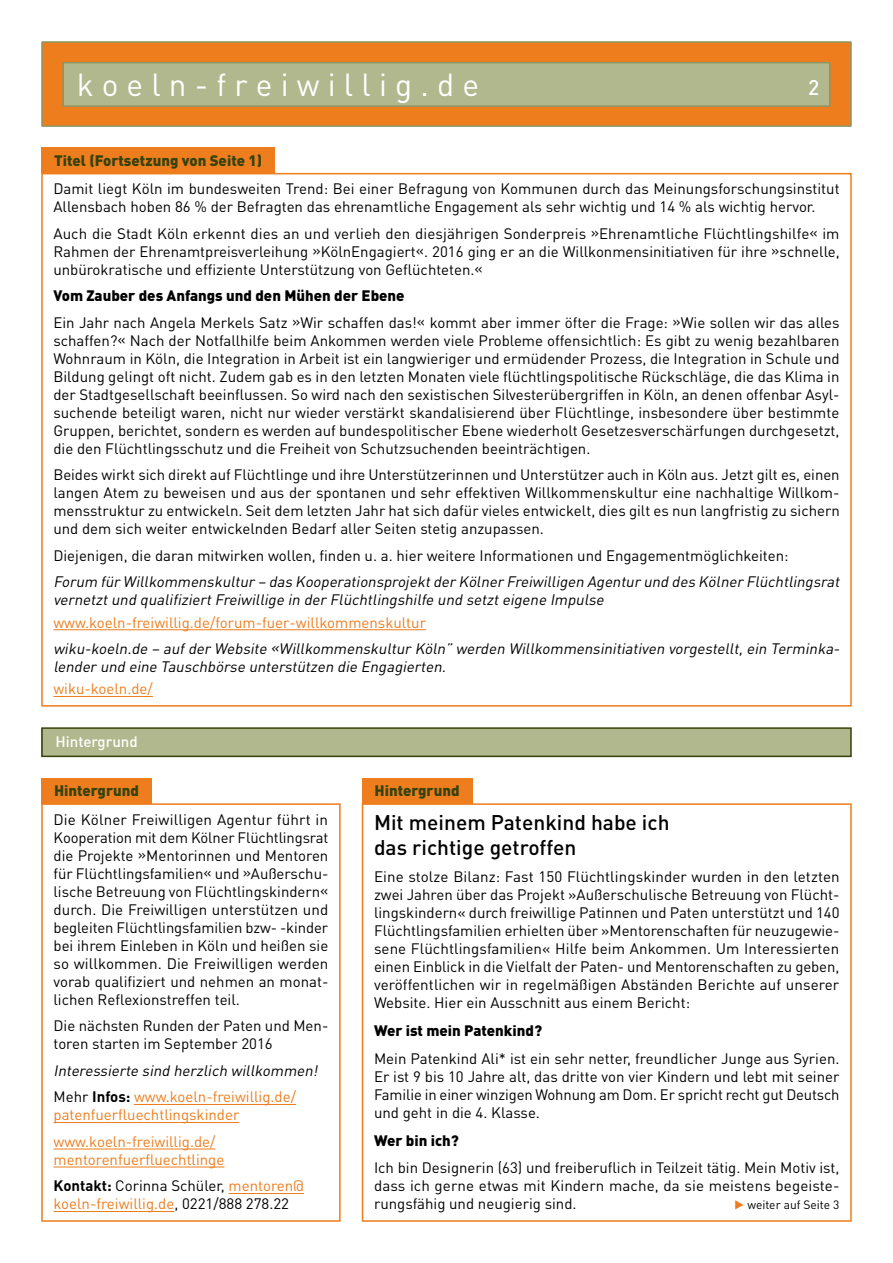
<style>
.page{position:relative;width:893px;height:1263px;background:#fff}
.page>*{position:absolute;margin:0;border:0;box-sizing:border-box;transform-origin:0 0}
.t1{font:31.5px "DIN Pro";color:#fff}
.t2{font:500 21px/25.2px "DIN Pro";color:#000}
.t3{font:500 21px "DIN Pro";color:#fff}
.t4{font:15px/18px "DIN Pro";color:#000;text-align:justify}
.t5{font:italic 15px/18px "DIN Pro";color:#000}
.t6{font:15px/26.5px "DIN Pro";color:#ee7d1d}
.t7{font:900 15px "DIN Pro";color:#000}
.t8{font:900 15px "DIN Pro";color:#35420d}
.t9{font:500 15px "DIN Pro";color:#fff}
.t10{font:12px "DIN Pro";color:#000}
.s1{font-style:normal}
.s2{font-weight:700;font-style:normal}
.s3{font-style:normal;color:#ee7d1d}
.s4{font-weight:700;color:#000}
.s5{color:#000}
.s6{color:#ee7d1d}
</style>
<div class="page">
<div style="left:42px;top:42px;width:809px;height:84px;background:#ee7d1d"></div>
<div style="left:41px;top:41px;width:811px;height:86px;border:2px solid #8c9662"></div>
<div style="left:63px;top:63px;width:767px;height:43px;background:#b1b88e"></div>
<div style="left:62px;top:62px;width:768px;height:45px;border:2px solid #8c9662"></div>
<div style="left:41px;top:147px;width:234px;height:26px;background:#ee7d1d"></div>
<hr style="left:53px;top:629px;width:373px;height:1px;background:#ee7d1d">
<hr style="left:53px;top:696px;width:100px;height:1px;background:#ee7d1d">
<div style="left:42px;top:728px;width:809px;height:28px;background:#b1b88e"></div>
<div style="left:41px;top:727px;width:811px;height:30px;border:2px solid #35420d"></div>
<div style="left:41px;top:778px;width:111px;height:25px;background:#ee7d1d"></div>
<hr style="left:134px;top:1104px;width:162px;height:1px;background:#ee7d1d">
<hr style="left:53px;top:1122px;width:186px;height:1px;background:#ee7d1d">
<hr style="left:53px;top:1148px;width:162px;height:1px;background:#ee7d1d">
<hr style="left:53px;top:1166px;width:171px;height:1px;background:#ee7d1d">
<hr style="left:229px;top:1193px;width:75px;height:1px;background:#ee7d1d">
<hr style="left:53px;top:1211px;width:121px;height:1px;background:#ee7d1d">
<div style="left:41px;top:803px;width:300px;height:419px;border:2px solid #ee7d1d"></div>
<div style="left:362px;top:778px;width:110px;height:25px;background:#ee7d1d"></div>
<div style="left:362px;top:803px;width:490px;height:419px;border:2px solid #ee7d1d"></div>
<h1 class="t1" style="left:77px;top:64px;width:404px">k o e l n - f r e i w i l l i g . d e</h1>
<h2 class="t3" style="left:808px;top:73px;width:13px">2</h2>
<p class="t8" style="left:54px;top:150px;width:210px">Titel (Fortsetzung von Seite 1)</p>
<p class="t4" style="left:53px;top:179px;width:788px">Damit liegt Köln im bundesweiten Trend: Bei einer Befragung von Kommunen durch das Meinungsforschungsinstitut<br>Allensbach hoben 86 % der Befragten das ehrenamtliche Engagement als sehr wichtig und 14 % als wichtig hervor.</p>
<p class="t4" style="left:53px;top:224px;width:788px">Auch die Stadt Köln erkennt dies an und verlieh den diesjährigen Sonderpreis »Ehrenamtliche Flüchtlingshilfe« im Rahmen der Ehrenamtpreisverleihung »KölnEngagiert«. 2016 ging er an die Willkonmensinitiativen für ihre »schnelle, unbürokratische und effiziente Unterstützung von Geflüchteten.«</p>
<p class="t7" style="left:53px;top:286px;width:353px">Vom Zauber des Anfangs und den Mühen der Ebene</p>
<p class="t4" style="left:53px;top:313px;width:788px">Ein Jahr nach Angela Merkels Satz »Wir schaffen das!« kommt aber immer öfter die Frage: »Wie sollen wir das alles schaffen?« Nach der Notfallhilfe beim Ankommen werden viele Probleme offensichtlich: Es gibt zu wenig bezahlbaren Wohnraum in Köln, die Integration in Arbeit ist ein langwieriger und ermüdender Prozess, die Integration in Schule und Bildung gelingt oft nicht. Zudem gab es in den letzten Monaten viele flüchtlingspolitische Rückschläge, die das Klima in der Stadtgesellschaft beeinflussen. So wird nach den sexistischen Silvesterübergriffen in Köln, an denen offenbar Asyl&shy;suchende beteiligt waren, nicht nur wieder verstärkt skandalisierend über Flüchtlinge, insbesondere über bestimmte Gruppen, berichtet, sondern es werden auf bundespolitischer Ebene wiederholt Gesetzesverschärfungen durchgesetzt, die den Flüchtlingsschutz und die Freiheit von Schutzsuchenden beeinträchtigen.</p>
<p class="t4" style="left:53px;top:465px;width:788px">Beides wirkt sich direkt auf Flüchtlinge und ihre Unterstützerinnen und Unterstützer auch in Köln aus. Jetzt gilt es, einen langen Atem zu beweisen und aus der spontanen und sehr effektiven Willkommenskultur eine nachhaltige Willkom&shy;mensstruktur zu entwickeln. Seit dem letzten Jahr hat sich dafür vieles entwickelt, dies gilt es nun langfristig zu sichern und dem sich weiter entwickelnden Bedarf aller Seiten stetig anzupassen.</p>
<p class="t4" style="left:53px;top:546px;width:737px">Diejenigen, die daran mitwirken wollen, finden u. a. hier weitere Informationen und Engagementmöglichkeiten:</p>
<p class="t5" style="left:53px;top:572px;width:791px">Forum fürWillkommenskultur– das KooperationsprojektderKölnerFreiwilligen Agenturund des KölnerFlüchtlingsrat vernetztund qualifiziertFreiwillige in der Flüchtlingshilfe und setzteigene Impulse</p>
<p class="t6" style="left:53px;top:608px;width:374px">www.koeln-freiwillig.de/forum-fuer-willkommenskultur</p>
<p class="t5" style="left:53px;top:639px;width:791px">wiku-koeln.de – aufder Website «Willkommenskultur Köln” werden Willkommensinitiativen vorgestellt,ein Terminka&shy;lender und eine Tauschbörse unterstützen die Engagierten.</p>
<p class="t6" style="left:53px;top:675px;width:101px">wiku-koeln.de/</p>
<p class="t9" style="left:56px;top:731px;width:84px">Hintergrund</p>
<p class="t8" style="left:54px;top:781px;width:87px">Hintergrund</p>
<p class="t4" style="left:53px;top:810px;width:276px">Die Kölner Freiwilligen Agentur führt in Kooperation mit dem Kölner Flüchtlingsrat die Projekte »Mentorinnen und Mentoren für Flüchtlingsfamilien« und »Außerschu&shy;lische Betreuung von Flüchtlingskindern« durch. Die Freiwilligen unterstützen und begleiten Flüchtlingsfamilien bzw- -kinder bei ihrem Einleben in Köln und heißen sie so willkommen. Die Freiwilligen werden vorab qualifiziert und nehmen an monat&shy;lichen Reflexionstreffen teil.</p>
<p class="t4" style="left:53px;top:1016px;width:276px">Die nächsten Runden der Paten und Men&shy;toren starten im September 2016</p>
<p class="t5" style="left:53px;top:1057px;width:269px;line-height:26.5px">Interessierte sind herzlich willkommen!<br><span class="s1">Mehr</span> <span class="s2">Infos:</span> <span class="s3">www.koeln-freiwillig.de/</span></p>
<p class="t6" style="left:53px;top:1101px;width:187px">patenfuerfluechtlingskinder www.koeln-freiwillig.de/</p>
<p class="t6" style="left:53px;top:1146px;width:252px">mentorenfuerfluechtlinge<br><span class="s4">Kontakt:</span> <span class="s5">Corinna Schüler,</span> mentoren@</p>
<p class="t6" style="left:53px;top:1190px;width:237px">koeln-freiwillig.de<span class="s5">, 0221/888 278.22</span></p>
<p class="t8" style="left:375px;top:781px;width:87px">Hintergrund</p>
<h2 class="t2" style="left:374px;top:808px;width:297px">Mit meinem Patenkind habe ich das richtige getroffen</h2>
<p class="t4" style="left:374px;top:867px;width:467px">Eine stolze Bilanz: Fast 150 Flüchtlingskinder wurden in den letzten zwei Jahren über das Projekt »Außerschulische Betreuung von Flücht&shy;lingskindern« durch freiwillige Patinnen und Paten unterstützt und 140<br>Flüchtlingsfamilien erhielten über »Mentorenschaften für neuzugewie&shy;sene Flüchtlingsfamilien« Hilfe beim Ankommen. Um Interessierten einen Einblick in die Vielfalt der Paten- und Mentorenschaften zu geben, veröffentlichen wir in regelmäßigen Abständen Berichte auf unserer Website. Hier ein Ausschnitt aus einem Bericht:</p>
<p class="t7" style="left:374px;top:1020px;width:170px">Wer ist mein Patenkind?</p>
<p class="t4" style="left:374px;top:1049px;width:467px">Mein Patenkind Ali* ist ein sehr netter, freundlicher Junge aus Syrien.<br>Er ist 9 bis 10 Jahre alt, das dritte von vier Kindern und lebt mit seiner Familie in einer winzigen Wohnung am Dom. Er spricht recht gut Deutsch und geht in die 4. Klasse.</p>
<p class="t7" style="left:374px;top:1130px;width:86px">Wer bin ich?</p>
<p class="t4" style="left:374px;top:1158px;width:467px">Ich bin Designerin (63) und freiberuflich in Teilzeit tätig. Mein Motiv ist, dass ich gerne etwas mit Kindern mache, da sie meistens begeiste&shy;rungsfähig und neugierig sind.</p>
<p class="t10" style="left:734px;top:1197px;width:107px"><span class="s6">▶</span> weiter auf Seite 3</p>
</div>
